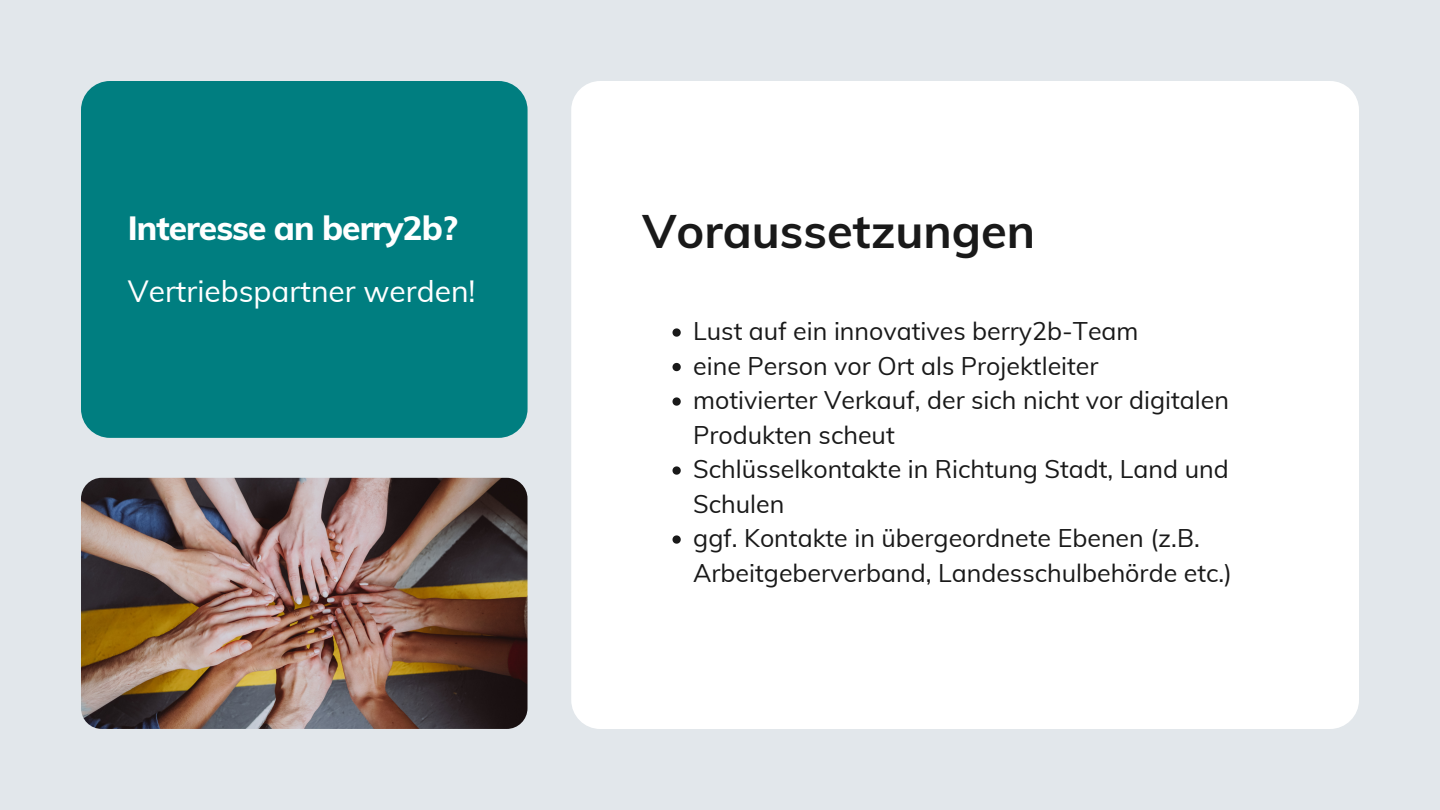
<style>
.page{position:relative;width:1440px;height:810px;background:#e2e7eb}
.page>*{position:absolute;margin:0;border:0;box-sizing:border-box;transform-origin:0 0}
.t1{font:700 47px "Muli";color:#191919}
.t2{font:800 33.5px "Muli";letter-spacing:-.03em;color:#fff}
.t3{font:30px "Muli";color:#fff}
.t4{font:25px/34.5px "Muli";color:#191919}
</style>
<div class="page">
<div style="left:81px;top:81px;width:447px;height:357px;background:#007e80;border-radius:29px"></div>
<div style="left:571px;top:81px;width:788px;height:648px;background:#fff;border-radius:29px"></div>
<svg style="left:673px;top:328px;width:8px;height:9px"></svg>
<svg style="left:673px;top:363px;width:8px;height:8px"></svg>
<svg style="left:673px;top:397px;width:8px;height:9px"></svg>
<svg style="left:673px;top:466px;width:8px;height:9px"></svg>
<svg style="left:673px;top:535px;width:8px;height:9px"></svg>
<img style="left:81px;top:478px;width:447px;height:251px;border-radius:21px">
<p class="t2" style="left:128px;top:206px;width:331px">Interesse an berry2b?</p>
<p class="t3" style="left:128px;top:271px;width:349px">Vertriebspartner werden!</p>
<p class="t1" style="left:643px;top:201px;width:394px">Voraussetzungen</p>
<p class="t4" style="left:693px;top:314px;width:447px">Lust auf ein innovatives berry2b-Team</p>
<p class="t4" style="left:693px;top:348px;width:407px">eine Person vor Ort als Projektleiter</p>
<p class="t4" style="left:693px;top:383px;width:537px">motivierter Verkauf, der sich nicht vor digitalen<br>Produkten scheut</p>
<p class="t4" style="left:693px;top:452px;width:537px">Schlüsselkontakte in Richtung Stadt, Land und<br>Schulen</p>
<p class="t4" style="left:693px;top:521px;width:540px">ggf. Kontakte in übergeordnete Ebenen (z.B.<br>Arbeitgeberverband, Landesschulbehörde etc.)</p>
</div>
